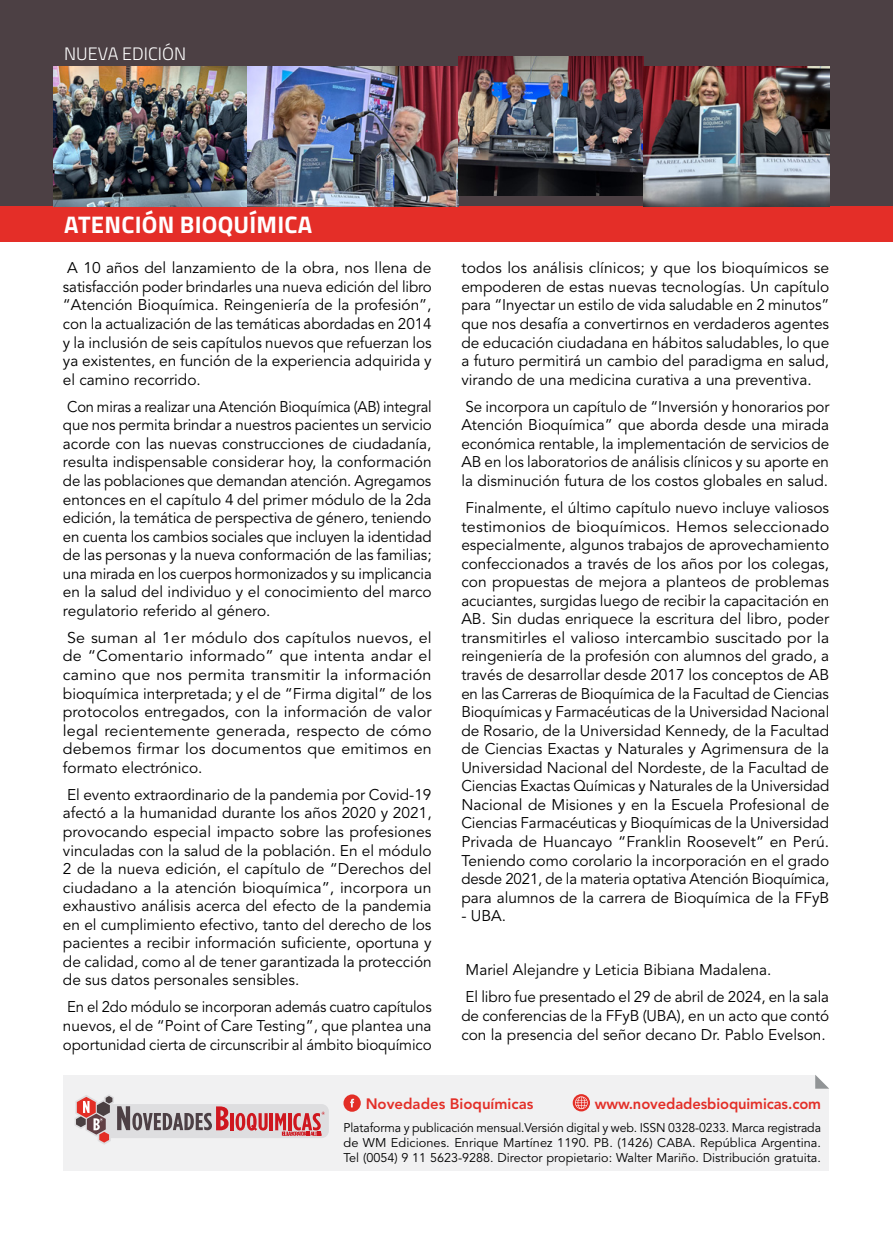
<style>
.page{position:relative;width:893px;height:1234px;background:#fff}
.page>*{position:absolute;margin:0;border:0;box-sizing:border-box;transform-origin:0 0}
.t1{font:700 24px "Titillium";letter-spacing:.01em;color:#fff}
.t2{font:300 18px "Titillium";color:#fff}
.t3{font:15.45px/18.6px "Avenir LT Std";color:#000;text-align:justify}
.t4{font:15.45px/18.6px "Avenir LT Std";color:#000;text-align:justify;scale:.95 1}
.t5{font:15.45px/18.6px "Avenir LT Std";color:#000;text-align:justify;scale:1.04 1}
.t6{font:15.45px/18.6px "Avenir LT Std";color:#000;text-align:justify;scale:.96 1}
.t7{font:800 15.15px "Avenir LT Std";letter-spacing:-.005em;color:#e32f28}
.t8{font:800 15px "Avenir LT Std";color:#e32f28}
.t9{font:12.6px/15.1px "Avenir LT Std";color:#000;text-align:justify}
</style>
<div class="page">
<div style="left:64px;top:1074px;width:765px;height:96px;background:#f1f1f2"></div>
<svg style="left:75px;top:1095px;width:254px;height:49px"></svg>
<svg style="left:815px;top:1074px;width:14px;height:14px"></svg>
<svg style="left:343px;top:1094px;width:18px;height:17px"></svg>
<svg style="left:573px;top:1093px;width:17px;height:18px"></svg>
<svg style="left:575px;top:1096px;width:13px;height:12px"></svg>
<div style="left:0;top:0;width:893px;height:228px;background:#4c4044"></div>
<div style="left:0;top:206px;width:893px;height:36px;background:#e42e28"></div>
<img style="left:54px;top:67px;width:404px;height:139px">
<img style="left:458px;top:56px;width:186px;height:139px">
<img style="left:644px;top:67px;width:185px;height:139px">
<p class="t2" style="left:64px;top:41px;width:123px">NUEVA EDICIÓN</p>
<h1 class="t1" style="left:64px;top:206px;width:249px">ATENCIÓN BIOQUÍMICA</h1>
<p class="t3" style="left:63px;top:259px;width:370px">A 10 años del lanzamiento de la obra, nos llena de satisfacción poder brindarles una nueva edición del libro “Atención Bioquímica. Reingeniería de la profesión”, con la actualización de las temáticas abordadas en 2014 y la inclusión de seis capítulos nuevos que refuerzan los ya existentes, en función de la experiencia adquirida y el camino recorrido.</p>
<p class="t4" style="left:63px;top:397px;width:390px">Con miras a realizar una Atención Bioquímica (AB) integral que nos permita brindar a nuestros pacientes un servicio acorde con las nuevas construcciones de ciudadanía, resulta indispensable considerar hoy, la conformación de las poblaciones que demandan atención. Agregamos entonces en el capítulo 4 del primer módulo de la 2da edición, la temática de perspectiva de género, teniendo en cuenta los cambios sociales que incluyen la identidad de las personas y la nueva conformación de las familias; una mirada en los cuerpos hormonizados y su implicancia en la salud del individuo y el conocimiento del marco regulatorio referido al género.</p>
<p class="t5" style="left:63px;top:628px;width:356px">Se suman al 1er módulo dos capítulos nuevos, el de “Comentario informado” que intenta andar el camino que nos permita transmitir la información bioquímica interpretada; y el de “Firma digital” de los protocolos entregados, con la información de valor legal recientemente generada, respecto de cómo debemos firmar los documentos que emitimos en formato electrónico.</p>
<p class="t3" style="left:63px;top:785px;width:370px">El evento extraordinario de la pandemia por Covid-19 afectó a la humanidad durante los años 2020 y 2021, provocando especial impacto sobre las profesiones vinculadas con la salud de la población. En el módulo 2 de la nueva edición, el capítulo de “Derechos del ciudadano a la atención bioquímica”, incorpora un exhaustivo análisis acerca del efecto de la pandemia en el cumplimiento efectivo, tanto del derecho de los pacientes a recibir información suficiente, oportuna y de calidad, como al de tener garantizada la protección de sus datos personales sensibles.</p>
<p class="t6" style="left:63px;top:998px;width:386px">En el 2do módulo se incorporan además cuatro capítulos nuevos, el de “Point of Care Testing”, que plantea una oportunidad cierta de circunscribir al ámbito bioquímico</p>
<p class="t3" style="left:461px;top:259px;width:370px">todos los análisis clínicos; y que los bioquímicos se empoderen de estas nuevas tecnologías. Un capítulo para “Inyectar un estilo de vida saludable en 2 minutos” que nos desafía a convertirnos en verdaderos agentes de educación ciudadana en hábitos saludables, lo que a futuro permitirá un cambio del paradigma en salud, virando de una medicina curativa a una preventiva.</p>
<p class="t3" style="left:461px;top:397px;width:370px">Se incorpora un capítulo de “Inversión y honorarios por Atención Bioquímica” que aborda desde una mirada económica rentable, la implementación de servicios de AB en los laboratorios de análisis clínicos y su aporte en la disminución futura de los costos globales en salud.</p>
<p class="t3" style="left:461px;top:498px;width:370px">Finalmente, el último capítulo nuevo incluye valiosos testimonios de bioquímicos. Hemos seleccionado especialmente, algunos trabajos de aprovechamiento confeccionados a través de los años por los colegas, con propuestas de mejora a planteos de problemas acuciantes, surgidas luego de recibir la capacitación en AB. Sin dudas enriquece la escritura del libro, poder transmitirles el valioso intercambio suscitado por la reingeniería de la profesión con alumnos del grado, a través de desarrollar desde 2017 los conceptos de AB en las Carreras de Bioquímica de la Facultad de Ciencias Bioquímicas y Farmacéuticas de la Universidad Nacional de Rosario, de la Universidad Kennedy, de la Facultad de Ciencias Exactas y Naturales y Agrimensura de la Universidad Nacional del Nordeste, de la Facultad de Ciencias Exactas Químicas y Naturales de la Universidad Nacional de Misiones y en la Escuela Profesional de Ciencias Farmacéuticas y Bioquímicas de la Universidad Privada de Huancayo “Franklin Roosevelt” en Perú.<br>Teniendo como corolario la incorporación en el grado desde 2021, de la materia optativa Atención Bioquímica, para alumnos de la carrera de Bioquímica de la FFyB</p>
<p class="t3" style="left:461px;top:906px;width:46px">- UBA.</p>
<p class="t3" style="left:466px;top:956px;width:365px;line-height:27px">Mariel Alejandre y Leticia Bibiana Madalena.<br>El libro fue presentado el 29 de abril de 2024, en la sala</p>
<p class="t3" style="left:461px;top:1006px;width:369px">de conferencias de la FFyB (UBA), en un acto que contó con la presencia del señor decano Dr. Pablo Evelson.</p>
<p class="t8" style="left:366px;top:1094px;width:169px">Novedades Bioquímicas</p>
<p class="t7" style="left:595px;top:1094px;width:228px">www.novedadesbioquimicas.com</p>
<p class="t9" style="left:343px;top:1120px;width:479px">Plataforma y publicación mensual.Versión digital y web. ISSN 0328-0233. Marca registrada de WM Ediciones. Enrique Martínez 1190. PB. (1426) CABA. República Argentina.<br>Tel (0054) 9 11 5623-9288. Director propietario: Walter Mariño. Distribución gratuita.</p>
</div>
